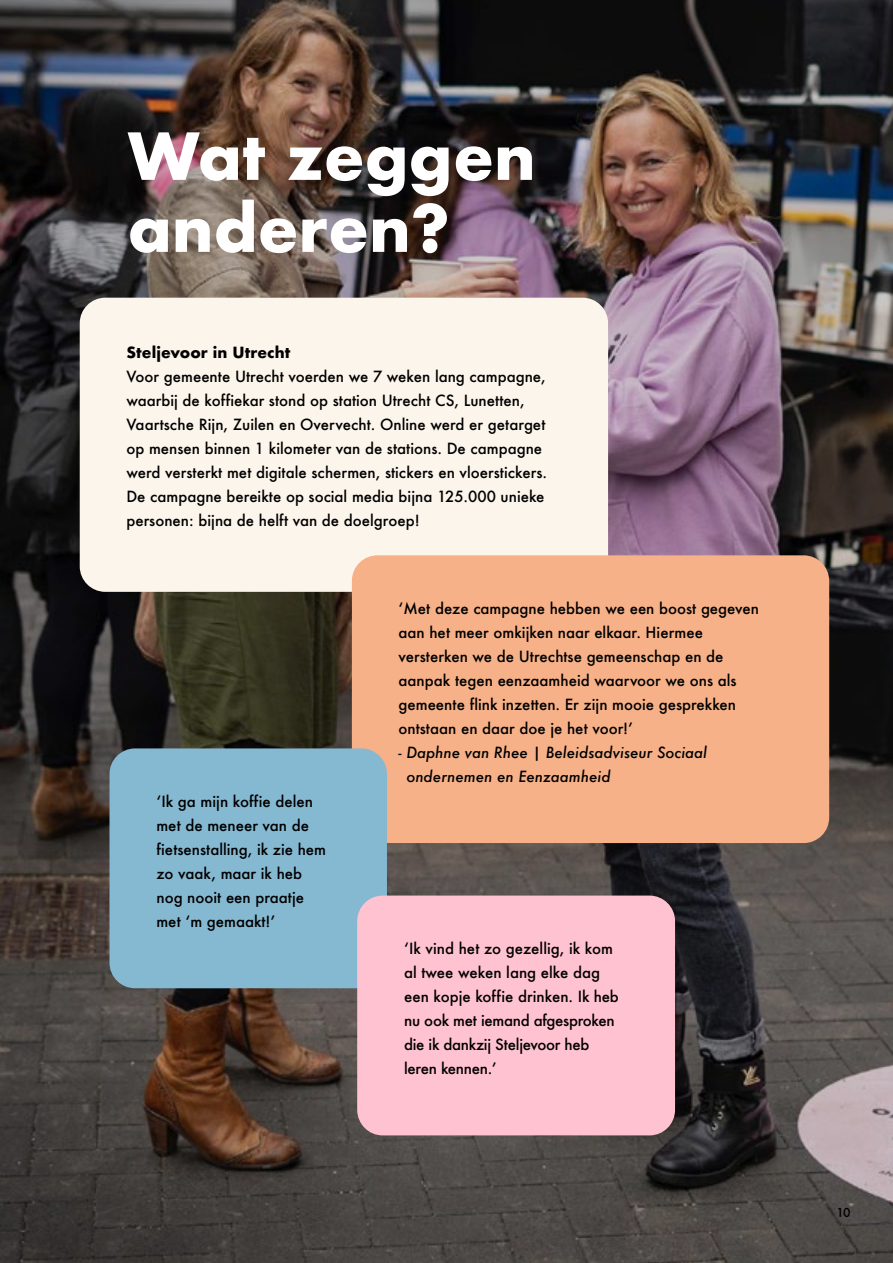
<style>
.page{position:relative;width:893px;height:1263px;background:#fff}
.page>*{position:absolute;margin:0;border:0;box-sizing:border-box;transform-origin:0 0}
.t1{font:700 63px/72px "Futura";color:#fff}
.t2{font:500 15px/24px "Futura";color:#000}
.t3{font:italic 500 15px/24px "Futura";color:#000}
.t4{font:700 15px "Futura";color:#000}
.t5{font:500 12px "Futura";color:#000}
</style>
<div class="page">
<img style="left:0;top:0;width:893px;height:1263px">
<div style="left:80px;top:298px;width:528px;height:294px;background:#fcf5eb;border-radius:26px"></div>
<div style="left:352px;top:555px;width:477px;height:288px;background:#f6b188;border-radius:26px"></div>
<div style="left:109px;top:748px;width:278px;height:240px;background:#85b8d1;border-radius:26px"></div>
<div style="left:357px;top:895px;width:318px;height:240px;background:#ffc2d1;border-radius:26px"></div>
<h1 class="t1" style="left:128px;top:120px;width:410px">Wat zeggen anderen?</h1>
<p class="t4" style="left:126px;top:341px;width:166px">Steljevoor in Utrecht</p>
<p class="t2" style="left:126px;top:364px;width:422px">Voor gemeente Utrecht voerden we 7 weken lang campagne, waarbij de koffiekar stond op station Utrecht CS, Lunetten, Vaartsche Rijn, Zuilen en Overvecht. Online werd er getarget op mensen binnen 1 kilometer van de stations. De campagne werd versterkt met digitale schermen, stickers en vloerstickers.<br>De campagne bereikte op social media bijna 125.000 unieke personen: bijna de helft van de doelgroep!</p>
<p class="t2" style="left:156px;top:789px;width:171px">‘Ik ga mijn koffie delen met de meneer van de fietsenstalling, ik zie hem zo vaak, maar ik heb nog nooit een praatje met ‘m gemaakt!’</p>
<p class="t2" style="left:399px;top:597px;width:362px">‘Met deze campagne hebben we een boost gegeven aan het meer omkijken naar elkaar. Hiermee versterken we de Utrechtse gemeenschap en de aanpak tegen eenzaamheid waarvoor we ons als gemeente flink inzetten. Er zijn mooie gesprekken ontstaan en daar doe je het voor!’</p>
<p class="t3" style="left:406px;top:741px;width:302px;text-indent:-8px">- Daphne van Rhee | Beleidsadviseur Sociaal ondernemen en Eenzaamheid</p>
<p class="t2" style="left:404px;top:936px;width:216px">‘Ik vind het zo gezellig, ik kom al twee weken lang elke dag een kopje koffie drinken. Ik heb nu ook met iemand afgesproken die ik dankzij Steljevoor heb leren kennen.’</p>
<p class="t5" style="left:836px;top:1204px;width:16px">10</p>
</div>
